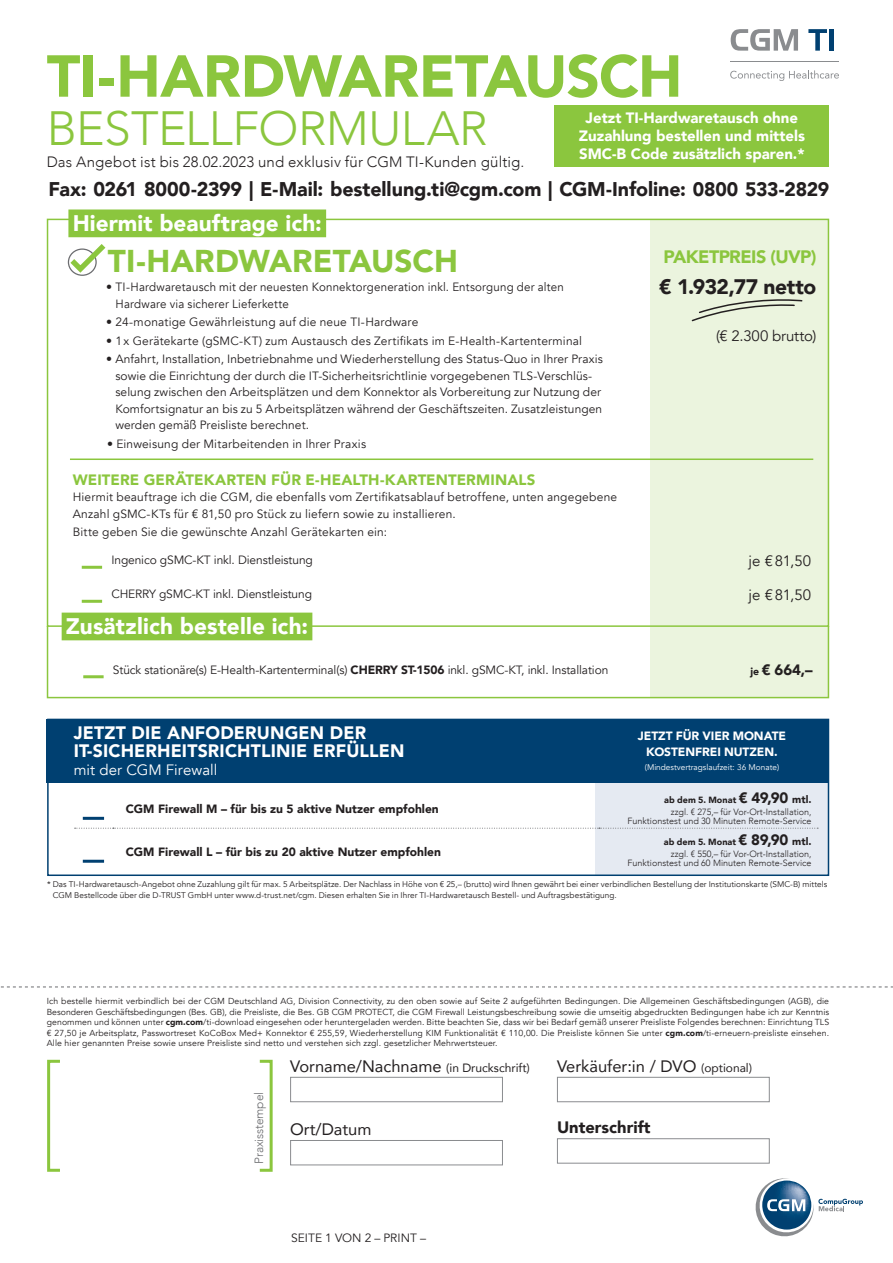
<style>
.page{position:relative;width:893px;height:1263px;background:#fff}
.page>*{position:absolute;margin:0;border:0;box-sizing:border-box;transform-origin:0 0}
.t1{font:900 58.5px "Avenir";letter-spacing:-.015em;color:#8bc63e}
.t2{font:300 48px "Avenir";letter-spacing:-.01em;color:#8bc63e}
.t3{font:900 31.5px "Avenir";color:#8bc63e}
.t4{font:900 22.5px "Avenir";letter-spacing:.005em;color:#fff}
.t5{font:900 21px "Avenir";letter-spacing:-.02em;color:#231f20}
.t6{font:900 19.8px "Avenir";letter-spacing:-.005em;color:#231f20}
.t7{font:900 18px/18px "Avenir";letter-spacing:.01em;color:#fff}
.t8{font:900 18px "Avenir";letter-spacing:-.035em;color:#8bc63e}
.t9{font:16.5px "Avenir";color:#231f20}
.t10{font:900 16.5px "Avenir";color:#231f20}
.t11{font:900 15px/18px "Avenir";color:#fff;text-align:center}
.t12{font:300 15px "Avenir";letter-spacing:.01em;color:#231f20}
.t13{font:900 15px "Avenir";letter-spacing:.005em;color:#8bc63e}
.t14{font:15px "Avenir";color:#231f20}
.t15{font:15px "Avenir";color:#fff}
.t16{font:900 15px "Avenir";color:#231f20}
.t17{font:12px/16.5px "Avenir";letter-spacing:.01em;color:#231f20}
.t18{font:12px "Avenir";letter-spacing:-.01em;color:#231f20}
.t19{font:900 12px "Avenir";color:#231f20}
.t20{font:900 12px/16.5px "Avenir";letter-spacing:-.005em;color:#fff;text-align:center}
.t21{font:300 12px "Avenir";letter-spacing:-.015em;color:#6c6d70}
.t22{font:300 9px/12.1px "Avenir";color:#231f20;text-align:right}
.t23{font:8.7px/10.5px "Avenir";letter-spacing:.01em;color:#231f20;text-align:justify}
.t24{font:8.25px/10.5px "Avenir";letter-spacing:.005em;color:#231f20}
.t25{font:8.25px "Avenir";color:#fff}
.s1{font-size:19.5px}
.s2{font-weight:900}
.s3{font-size:10.5px}
.s4{font-weight:900;font-size:15px}
.s5{font-weight:900;font-size:10.5px}
.s6{font-size:12px}
</style>
<div class="page">
<div style="left:651px;top:219px;width:178px;height:406px;background:#ebf4de"></div>
<svg style="left:755px;top:1178px;width:108px;height:59px"></svg>
<hr style="left:731px;top:61px;width:108px;height:1px;background:#8a8c8f">
<svg style="left:730px;top:70px;width:109px;height:11px"></svg>
<svg style="left:731px;top:29px;width:67px;height:22px"></svg>
<svg style="left:808px;top:29px;width:19px;height:22px"></svg>
<div style="left:829px;top:29px;width:5px;height:22px;background:#004071"></div>
<svg style="left:0;top:986px;width:893px;height:1px"></svg>
<div style="left:68px;top:209px;width:258px;height:28px;background:#8bc63e"></div>
<svg style="left:67px;top:244px;width:39px;height:32px"></svg>
<div style="left:290px;top:1077px;width:213px;height:25px;border:1px solid #8a8c8f"></div>
<div style="left:290px;top:1140px;width:213px;height:25px;border:1px solid #8a8c8f"></div>
<div style="left:557px;top:1077px;width:213px;height:25px;border:1px solid #8a8c8f"></div>
<div style="left:557px;top:1138px;width:213px;height:25px;border:1px solid #8a8c8f"></div>
<div style="left:47px;top:1060px;width:14px;height:112px;border:3px solid #8bc63e"></div>
<div style="left:258px;top:1060px;width:15px;height:112px;border:3px solid #8bc63e"></div>
<hr style="left:70px;top:458px;width:743px;height:2px;background:#8bc63e">
<svg style="left:691px;top:299px;width:112px;height:23px"></svg>
<div style="left:554px;top:105px;width:275px;height:62px;background:#8bc63e"></div>
<div style="left:595px;top:783px;width:234px;height:93px;background:#e5eaf2"></div>
<div style="left:47px;top:719px;width:782px;height:63px;background:#004071"></div>
<div style="left:47px;top:719px;width:782px;height:157px;border:2px solid #004071"></div>
<svg style="left:75px;top:828px;width:743px;height:1px"></svg>
<hr style="left:83px;top:817px;width:21px;height:3px;background:#004071">
<hr style="left:83px;top:860px;width:21px;height:3px;background:#004071">
<hr style="left:82px;top:566px;width:20px;height:3px;background:#8bc63e">
<hr style="left:82px;top:600px;width:20px;height:3px;background:#8bc63e">
<div style="left:62px;top:613px;width:250px;height:27px;background:#8bc63e"></div>
<div style="left:651px;top:627px;width:178px;height:71px;background:#ebf4de"></div>
<div style="left:47px;top:625px;width:782px;height:73px;border:2px solid #8bc63e"></div>
<hr style="left:83px;top:675px;width:21px;height:3px;background:#8bc63e">
<h1 class="t1" style="left:47px;top:26px;width:637px">TI-HARDWARETAUSCH</h1>
<h2 class="t2" style="left:47px;top:100px;width:442px">BESTELLFORMULAR</h2>
<p class="t12" style="left:47px;top:153px;width:479px">Das Angebot ist bis 28.02.2023 und exklusiv für CGM TI-Kunden gültig.</p>
<p class="t11" style="left:579px;top:109px;width:228px">Jetzt TI-Hardwaretausch ohne<br>Zuzahlung bestellen und mittels<br>SMC-B Code zusätzlich sparen.*</p>
<h3 class="t6" style="left:48px;top:172px;width:782px">Fax: 0261 8000-2399 | E-Mail: bestellung.ti@cgm.com | CGM-Infoline: <span class="s1">0800 533-2829</span></h3>
<h3 class="t4" style="left:73px;top:204px;width:251px">Hiermit beauftrage ich:</h3>
<h3 class="t3" style="left:108px;top:234px;width:352px">TI-HARDWARETAUSCH</h3>
<p class="t17" style="left:116px;top:279px;width:450px;text-indent:-9px">• TI-Hardwaretausch mit der neuesten Konnektorgeneration inkl. Entsorgung der alten<br>Hardware via sicherer Lieferkette</p>
<p class="t17" style="left:106px;top:314px;width:314px">• 24-monatige Gewährleistung auf die neue TI-Hardware</p>
<p class="t17" style="left:106px;top:333px;width:477px">• 1x Gerätekarte (gSMC-KT) zum Austausch des Zertifikats im E-Health-Kartenterminal</p>
<p class="t17" style="left:115px;top:351px;width:489px;text-indent:-9px">• Anfahrt, Installation, Inbetriebnahme und Wiederherstellung des Status-Quo in Ihrer Praxis sowie die Einrichtung der durch die IT-Sicherheitsrichtlinie vorgegebenen TLS-Verschlüs&shy;selung zwischen den Arbeitsplätzen und dem Konnektor als Vorbereitung zur Nutzung der Komfortsignatur an bis zu 5 Arbeitsplätzen während der Geschäftszeiten. Zusatzleistungen werden gemäß Preisliste berechnet.</p>
<p class="t17" style="left:107px;top:436px;width:261px">• Einweisung der Mitarbeitenden in Ihrer Praxis</p>
<h3 class="t8" style="left:663px;top:241px;width:155px">PAKETPREIS (UVP)</h3>
<h3 class="t5" style="left:659px;top:269px;width:159px">€ 1.932,77 netto</h3>
<p class="t14" style="left:716px;top:327px;width:102px">(€ 2.300 brutto)</p>
<p class="t13" style="left:73px;top:466px;width:464px">WEITERE GERÄTEKARTEN FÜR E-HEALTH-KARTENTERMINALS</p>
<p class="t17" style="left:73px;top:489px;width:546px">Hiermit beauftrage ich die CGM, die ebenfalls vom Zertifikatsablauf betroffene, unten angegebene<br>Anzahl gSMC-KTs für € 81,50 pro Stück zu liefern sowie zu installieren.</p>
<p class="t17" style="left:73px;top:524px;width:316px">Bitte geben Sie die gewünschte Anzahl Gerätekarten ein:</p>
<p class="t18" style="left:111px;top:553px;width:203px">Ingenico gSMC-KT inkl. Dienstleistung</p>
<p class="t14" style="left:748px;top:551px;width:64px">je €81,50</p>
<p class="t18" style="left:111px;top:587px;width:202px">CHERRY gSMC-KT inkl. Dienstleistung</p>
<p class="t14" style="left:748px;top:585px;width:64px">je €81,50</p>
<h3 class="t4" style="left:66px;top:607px;width:244px">Zusätzlich bestelle ich:</h3>
<p class="t18" style="left:113px;top:662px;width:497px">Stück stationäre(s) E-Health-Kartenterminal(s) <span class="s2">CHERRY ST-1506</span> inkl. gSMC-KT, inkl. Installation</p>
<p class="t16" style="left:750px;top:657px;width:64px"><span class="s3">je</span> € 664,–</p>
<h3 class="t7" style="left:74px;top:723px;width:332px">JETZT DIE ANFODERUNGEN DER<br>IT-SICHERHEITSRICHTLINIE ERFÜLLEN</h3>
<p class="t15" style="left:74px;top:761px;width:145px">mit der CGM Firewall</p>
<p class="t19" style="left:126px;top:798px;width:315px">CGM Firewall M – für bis zu 5 aktive Nutzer empfohlen</p>
<p class="t22" style="left:664px;top:794px;width:149px"><span class="s2">ab dem 5. Monat</span> <span class="s4">€ 49,90</span> <span class="s5">mtl. </span>zzgl. € 275,– für Vor-Ort-Installation,</p>
<p class="t22" style="left:628px;top:815px;width:185px">Funktionstest und 30 Minuten Remote-Service</p>
<p class="t19" style="left:126px;top:841px;width:317px">CGM Firewall L – für bis zu 20 aktive Nutzer empfohlen</p>
<p class="t22" style="left:664px;top:836px;width:149px"><span class="s2">ab dem 5. Monat</span> <span class="s4">€ 89,90</span> <span class="s5">mtl. </span>zzgl. € 550,– für Vor-Ort-Installation,</p>
<p class="t22" style="left:628px;top:857px;width:185px">Funktionstest und 60 Minuten Remote-Service</p>
<p class="t20" style="left:638px;top:727px;width:150px">JETZT FÜR VIER MONATE<br>KOSTENFREI NUTZEN.</p>
<p class="t25" style="left:645px;top:762px;width:136px">(Mindestvertragslaufzeit: 36 Monate)</p>
<p class="t24" style="left:53px;top:879px;width:776px;text-indent:-6px">* Das TI-Hardwaretausch-Angebot ohne Zuzahlung gilt für max. 5 Arbeitsplätze. Der Nachlass in Höhe von € 25,– (brutto) wird Ihnen gewährt bei einer verbindlichen Bestellung der Institutionskarte (SMC-B) mittels<br>CGM Bestellcode über die D-TRUST GmbH unter www.d-trust.net/cgm. Diesen erhalten Sie in Ihrer TI-Hardwaretausch Bestell- und Auftragsbestätigung.</p>
<p class="t23" style="left:47px;top:996px;width:784px">Ich bestelle hiermit verbindlich bei der CGM Deutschland AG, Division Connectivity, zu den oben sowie auf Seite 2 aufgeführten Bedingungen. Die Allgemeinen Geschäftsbedingungen (AGB), die Besonderen Geschäftsbedingungen (Bes. GB), die Preisliste, die Bes. GB CGM PROTECT, die CGM Firewall Leistungsbeschreibung sowie die umseitig abgedruckten Bedingungen habe ich zur Kenntnis genommen und können unter <span class="s2">cgm.com</span>/ti-download eingesehen oder heruntergeladen werden. Bitte beachten Sie, dass wir bei Bedarf gemäß unserer Preisliste Folgendes berechnen: Einrichtung TLS € 27,50 je Arbeitsplatz, Passwortreset KoCoBox Med+ Konnektor € 255,59, Wiederherstellung KIM Funktionalität € 110,00. Die Preisliste können Sie unter <span class="s2">cgm.com</span>/ti-erneuern-preisliste einsehen.<br>Alle hier genannten Preise sowie unsere Preisliste sind netto und verstehen sich zzgl. gesetzlicher Mehrwertsteuer.</p>
<p class="t21" style="left:252px;top:1164px;width:73px;rotate:-90deg">Praxisstempel</p>
<h3 class="t9" style="left:290px;top:1052px;width:241px">Vorname/Nachname <span class="s6">(in Druckschrift)</span></h3>
<h3 class="t9" style="left:290px;top:1116px;width:83px">Ort/Datum</h3>
<h3 class="t9" style="left:557px;top:1052px;width:197px">Verkäufer:in / DVO <span class="s6">(optional)</span></h3>
<h3 class="t10" style="left:557px;top:1113px;width:95px">Unterschrift</h3>
<p class="t17" style="left:291px;top:1230px;width:136px">SEITE 1 VON 2 – PRINT –</p>
</div>
